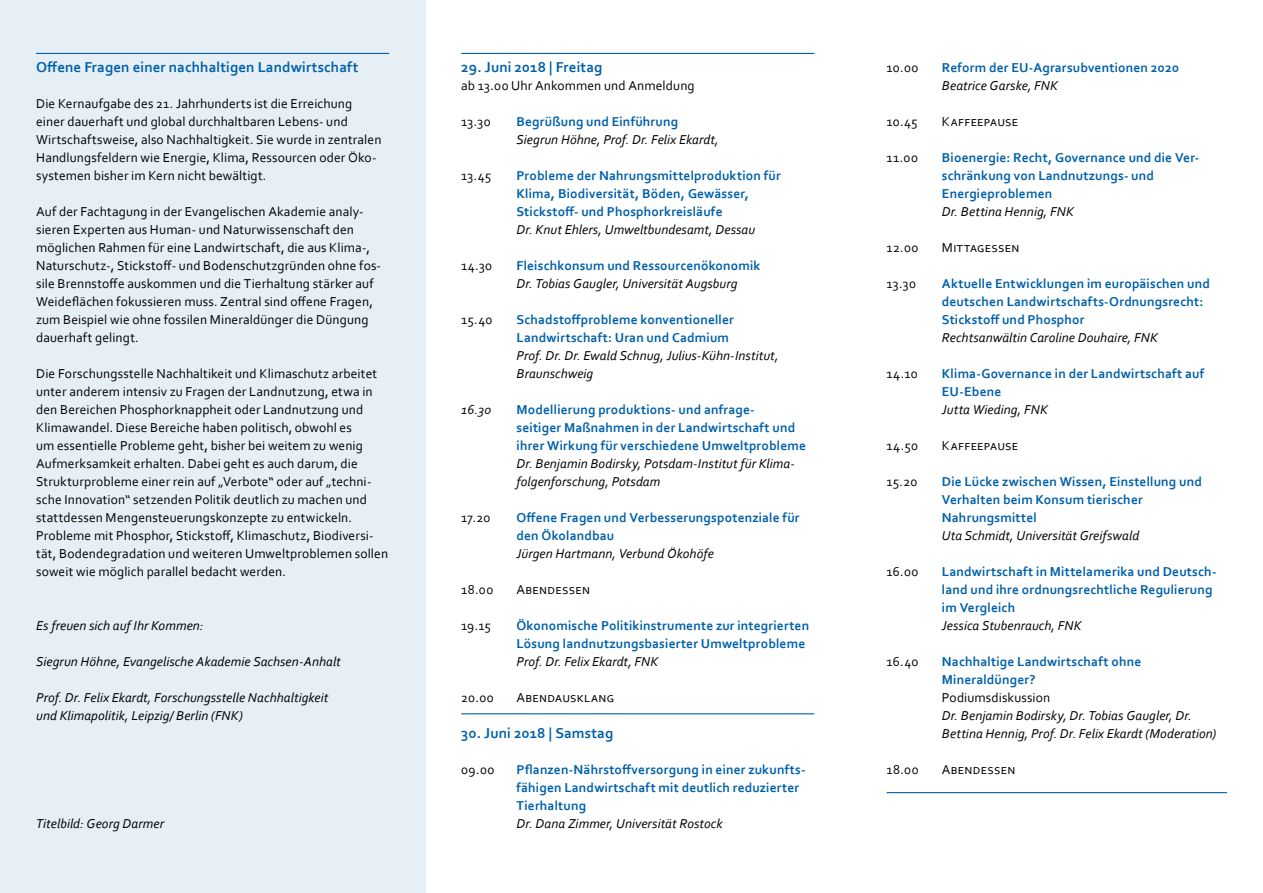
<style>
.page{position:relative;width:1263px;height:893px;background:#fff}
.page>*{position:absolute;margin:0;border:0;box-sizing:border-box;transform-origin:0 0}
.t1{font:700 15px "Corbel";letter-spacing:.01em;color:#0060a9}
.t2{font:13.5px/18px "Corbel";letter-spacing:.01em;color:#000}
.t3{font:700 13.5px/18px "Corbel";letter-spacing:.015em;color:#0060a9}
.t4{font:italic 13.5px/18px "Corbel";letter-spacing:.005em;color:#000}
</style>
<div class="page">
<div style="left:0;top:0;width:425px;height:893px;background:#e6eff6"></div>
<hr style="left:461px;top:53px;width:353px;height:1px;background:#0060a9">
<hr style="left:36px;top:53px;width:353px;height:1px;background:#0060a9">
<hr style="left:887px;top:792px;width:340px;height:1px;background:#0060a9">
<hr style="left:461px;top:713px;width:353px;height:1px;background:#0060a9">
<p class="t1" style="left:36px;top:58px;width:324px">Offene Fragen einer nachhaltigen Landwirtschaft</p>
<p class="t2" style="left:36px;top:94px;width:347px">Die Kernaufgabe des 21. Jahrhunderts ist die Erreichung einer dauerhaft und global durchhaltbaren Lebens- und Wirtschaftsweise, also Nachhaltigkeit. Sie wurde in zentralen Handlungsfeldern wie Energie, Klima, Ressourcen oder Öko&shy;systemen bisher im Kern nicht bewältigt.</p>
<p class="t2" style="left:36px;top:202px;width:346px">Auf der Fachtagung in der Evangelischen Akademie analy&shy;sieren Experten aus Human- und Naturwissenschaft den möglichen Rahmen für eine Landwirtschaft, die aus Klima-, Naturschutz-, Stickstoff- und Bodenschutzgründen ohne fos&shy;sile Brennstoffe auskommen und die Tierhaltung stärker auf Weideflächen fokussieren muss. Zentral sind offene Fragen, zum Beispiel wie ohne fossilen Mineraldünger die Düngung dauerhaft gelingt.</p>
<p class="t2" style="left:36px;top:364px;width:353px">Die Forschungsstelle Nachhaltikeit und Klimaschutz arbeitet unter anderem intensiv zu Fragen der Landnutzung, etwa in den Bereichen Phosphorknappheit oder Landnutzung und Klimawandel. Diese Bereiche haben politisch, obwohl es<br>um essentielle Probleme geht, bisher bei weitem zu wenig Aufmerksamkeit erhalten. Dabei geht es auch darum, die Strukturprobleme einer rein auf „Verbote“ oder auf „techni&shy;sche Innovation“ setzenden Politik deutlich zu machen und stattdessen Mengensteuerungskonzepte zu entwickeln.<br>Probleme mit Phosphor, Stickstoff, Klimaschutz, Biodiversi&shy;tät, Bodendegradation und weiteren Umweltproblemen sollen soweit wie möglich parallel bedacht werden.</p>
<p class="t4" style="left:36px;top:616px;width:169px">Es freuen sich auf Ihr Kommen:</p>
<p class="t4" style="left:36px;top:652px;width:306px">Siegrun Höhne, Evangelische Akademie Sachsen-Anhalt</p>
<p class="t4" style="left:36px;top:688px;width:294px">Prof. Dr. Felix Ekardt, Forschungsstelle Nachhaltigkeit und Klimapolitik, Leipzig/ Berlin (FNK)</p>
<p class="t4" style="left:36px;top:814px;width:129px">Titelbild: Georg Darmer</p>
<p class="t1" style="left:461px;top:58px;width:143px">29. Juni 2018 | Freitag</p>
<p class="t2" style="left:461px;top:76px;width:235px">ab 13.00 Uhr Ankommen und Anmeldung</p>
<p class="t2" style="left:461px;top:112px;width:31px">13.30</p>
<p class="t3" style="left:516px;top:112px;width:163px">Begrüßung und Einführung</p>
<p class="t4" style="left:516px;top:130px;width:204px">Siegrun Höhne, Prof. Dr. Felix Ekardt,</p>
<p class="t2" style="left:461px;top:166px;width:31px">13.45</p>
<p class="t3" style="left:516px;top:166px;width:266px">Probleme der Nahrungsmittelproduktion für<br>Klima, Biodiversität, Böden, Gewässer,<br>Stickstoff- und Phosphorkreisläufe</p>
<p class="t4" style="left:516px;top:220px;width:240px">Dr. Knut Ehlers, Umweltbundesamt, Dessau</p>
<p class="t2" style="left:461px;top:256px;width:32px">14.30</p>
<p class="t3" style="left:516px;top:256px;width:246px">Fleischkonsum und Ressourcenökonomik</p>
<p class="t4" style="left:516px;top:274px;width:222px">Dr. Tobias Gaugler, Universität Augsburg</p>
<p class="t2" style="left:461px;top:310px;width:33px">15.40</p>
<p class="t3" style="left:516px;top:310px;width:219px">Schadstoffprobleme konventioneller<br>Landwirtschaft: Uran und Cadmium</p>
<p class="t4" style="left:516px;top:346px;width:264px">Prof. Dr. Dr. Ewald Schnug, Julius-Kühn-Institut,<br>Braunschweig</p>
<p class="t4" style="left:461px;top:400px;width:32px">16.30</p>
<p class="t3" style="left:516px;top:400px;width:291px">Modellierung produktions- und anfrage-<br>seitiger Maßnahmen in der Landwirtschaft und ihrer Wirkung für verschiedene Umweltprobleme</p>
<p class="t4" style="left:516px;top:454px;width:280px">Dr. Benjamin Bodirsky, Potsdam-Institut für Klima&shy;folgenforschung, Potsdam</p>
<p class="t2" style="left:461px;top:508px;width:31px">17.20</p>
<p class="t3" style="left:516px;top:508px;width:285px">Offene Fragen und Verbesserungspotenziale für den Ökolandbau</p>
<p class="t4" style="left:516px;top:544px;width:199px">Jürgen Hartmann, Verbund Ökohöfe</p>
<p class="t2" style="left:461px;top:580px;width:34px">18.00</p>
<p class="t2" style="left:516px;top:580px;width:75px">Abendessen</p>
<p class="t2" style="left:461px;top:616px;width:31px">19.15</p>
<p class="t3" style="left:516px;top:616px;width:294px">Ökonomische Politikinstrumente zur integrierten<br>Lösung landnutzungsbasierter Umweltprobleme</p>
<p class="t4" style="left:516px;top:652px;width:143px">Prof. Dr. Felix Ekardt, FNK</p>
<p class="t2" style="left:461px;top:688px;width:34px">20.00</p>
<p class="t2" style="left:516px;top:688px;width:99px">Abendausklang</p>
<p class="t1" style="left:461px;top:724px;width:154px">30. Juni 2018 | Samstag</p>
<p class="t2" style="left:461px;top:760px;width:35px">09.00</p>
<p class="t3" style="left:516px;top:760px;width:291px">Pflanzen-Nährstoffversorgung in einer zukunfts&shy;fähigen Landwirtschaft mit deutlich reduzierter<br>Tierhaltung</p>
<p class="t4" style="left:516px;top:814px;width:207px">Dr. Dana Zimmer, Universität Rostock</p>
<p class="t2" style="left:887px;top:58px;width:33px">10.00</p>
<p class="t3" style="left:942px;top:58px;width:239px">Reform der EU-Agrarsubventionen 2020</p>
<p class="t4" style="left:942px;top:76px;width:118px">Beatrice Garske, FNK</p>
<p class="t2" style="left:887px;top:112px;width:33px">10.45</p>
<p class="t2" style="left:942px;top:112px;width:78px">Kaffeepause</p>
<p class="t2" style="left:887px;top:148px;width:33px">11.00</p>
<p class="t3" style="left:942px;top:148px;width:259px">Bioenergie: Recht, Governance und die Ver&shy;schränkung von Landnutzungs- und<br>Energieproblemen</p>
<p class="t4" style="left:942px;top:202px;width:133px">Dr. Bettina Hennig, FNK</p>
<p class="t2" style="left:887px;top:238px;width:33px">12.00</p>
<p class="t2" style="left:942px;top:238px;width:79px">Mittagessen</p>
<p class="t2" style="left:887px;top:274px;width:31px">13.30</p>
<p class="t3" style="left:942px;top:274px;width:270px">Aktuelle Entwicklungen im europäischen und deutschen Landwirtschafts-Ordnungsrecht:<br>Stickstoff und Phosphor</p>
<p class="t4" style="left:942px;top:328px;width:217px">Rechtsanwältin Caroline Douhaire, FNK</p>
<p class="t2" style="left:887px;top:364px;width:33px">14.10</p>
<p class="t3" style="left:942px;top:364px;width:264px">Klima-Governance in der Landwirtschaft auf<br>EU-Ebene</p>
<p class="t4" style="left:942px;top:400px;width:107px">Jutta Wieding, FNK</p>
<p class="t2" style="left:887px;top:436px;width:33px">14.50</p>
<p class="t2" style="left:942px;top:436px;width:78px">Kaffeepause</p>
<p class="t2" style="left:887px;top:472px;width:32px">15.20</p>
<p class="t3" style="left:942px;top:472px;width:261px">Die Lücke zwischen Wissen, Einstellung und<br>Verhalten beim Konsum tierischer<br>Nahrungsmittel</p>
<p class="t4" style="left:942px;top:526px;width:199px">Uta Schmidt, Universität Greifswald</p>
<p class="t2" style="left:887px;top:562px;width:33px">16.00</p>
<p class="t3" style="left:942px;top:562px;width:276px">Landwirtschaft in Mittelamerika und Deutsch&shy;land und ihre ordnungsrechtliche Regulierung im Vergleich</p>
<p class="t4" style="left:942px;top:616px;width:141px">Jessica Stubenrauch, FNK</p>
<p class="t2" style="left:887px;top:652px;width:33px">16.40</p>
<p class="t3" style="left:942px;top:652px;width:201px">Nachhaltige Landwirtschaft ohne<br>Mineraldünger?</p>
<p class="t2" style="left:942px;top:688px;width:110px">Podiumsdiskussion</p>
<p class="t4" style="left:942px;top:706px;width:276px">Dr. Benjamin Bodirsky, Dr. Tobias Gaugler, Dr.<br>Bettina Hennig, Prof. Dr. Felix Ekardt (Moderation)</p>
<p class="t2" style="left:887px;top:760px;width:34px">18.00</p>
<p class="t2" style="left:942px;top:760px;width:75px">Abendessen</p>
</div>
